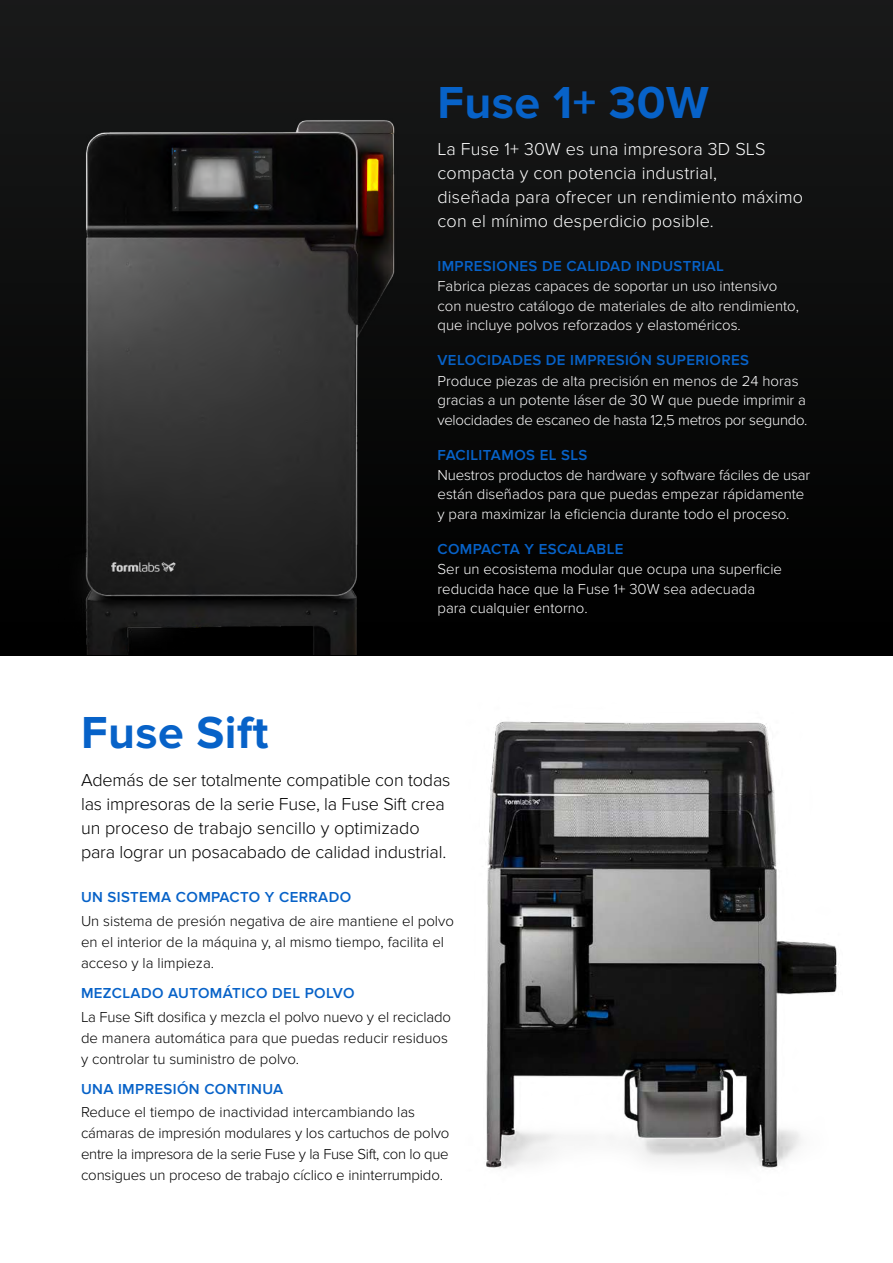
<style>
.page{position:relative;width:893px;height:1263px;background:#fff}
.page>*{position:absolute;margin:0;border:0;box-sizing:border-box;transform-origin:0 0}
.t1{font:700 46.5px "Proxima Nova";letter-spacing:.01em;color:#0762c8}
.t2{font:300 18px/24px "Proxima Nova";letter-spacing:-.01em;color:#000}
.t3{font:300 18px/24px "Proxima Nova";letter-spacing:.01em;color:#fff}
.t4{font:300 15px/19.5px "Proxima Nova";color:#fff}
.t5{font:300 15px/21px "Proxima Nova";color:#000}
.t6{font:600 15px "Proxima Nova";letter-spacing:.025em;color:#0762c8}
</style>
<div class="page">
<div style="left:0;top:0;width:893px;height:655px;background:linear-gradient(to bottom,#191a1a,#000)"></div>
<img style="left:48px;top:98px;width:363px;height:557px">
<img style="left:486px;top:721px;width:353px;height:448px">
<h1 class="t1" style="left:437px;top:75px;width:273px">Fuse 1+ 30W</h1>
<p class="t3" style="left:437px;top:137px;width:367px">La Fuse 1+ 30W es una impresora 3D SLS compacta y con potencia industrial,<br>diseñada para ofrecer un rendimiento máximo con el mínimo desperdicio posible.</p>
<p class="t6" style="left:437px;top:257px;width:288px">IMPRESIONES DE CALIDAD INDUSTRIAL</p>
<p class="t4" style="left:437px;top:277px;width:363px">Fabrica piezas capaces de soportar un uso intensivo con nuestro catálogo de materiales de alto rendimiento, que incluye polvos reforzados y elastoméricos.</p>
<p class="t6" style="left:437px;top:352px;width:313px">VELOCIDADES DE IMPRESIÓN SUPERIORES</p>
<p class="t4" style="left:437px;top:371px;width:371px">Produce piezas de alta precisión en menos de 24 horas gracias a un potente láser de 30 W que puede imprimir a velocidades de escaneo de hasta 12,5 metros por segundo.</p>
<p class="t6" style="left:437px;top:446px;width:151px">FACILITAMOS EL SLS</p>
<p class="t4" style="left:437px;top:465px;width:374px">Nuestros productos de hardware y software fáciles de usar están diseñados para que puedas empezar rápidamente y para maximizar la eficiencia durante todo el proceso.</p>
<p class="t6" style="left:437px;top:540px;width:187px">COMPACTA Y ESCALABLE</p>
<p class="t4" style="left:437px;top:560px;width:346px">Ser un ecosistema modular que ocupa una superficie reducida hace que la Fuse 1+ 30W sea adecuada para cualquier entorno.</p>
<h1 class="t1" style="left:81px;top:706px;width:189px">Fuse Sift</h1>
<p class="t2" style="left:81px;top:768px;width:371px">Además de ser totalmente compatible con todas las impresoras de la serie Fuse, la Fuse Sift crea un proceso de trabajo sencillo y optimizado para lograr un posacabado de calidad industrial.</p>
<p class="t6" style="left:81px;top:889px;width:272px">UN SISTEMA COMPACTO Y CERRADO</p>
<p class="t5" style="left:81px;top:911px;width:374px">Un sistema de presión negativa de aire mantiene el polvo en el interior de la máquina y, al mismo tiempo, facilita el acceso y la limpieza.</p>
<p class="t6" style="left:81px;top:984px;width:275px">MEZCLADO AUTOMÁTICO DEL POLVO</p>
<p class="t5" style="left:81px;top:1006px;width:372px">La Fuse Sift dosifica y mezcla el polvo nuevo y el reciclado de manera automática para que puedas reducir residuos y controlar tu suministro de polvo.</p>
<p class="t6" style="left:81px;top:1080px;width:204px">UNA IMPRESIÓN CONTINUA</p>
<p class="t5" style="left:81px;top:1102px;width:370px">Reduce el tiempo de inactividad intercambiando las cámaras de impresión modulares y los cartuchos de polvo entre la impresora de la serie Fuse y la Fuse Sift, con lo que consigues un proceso de trabajo cíclico e ininterrumpido.</p>
</div>
